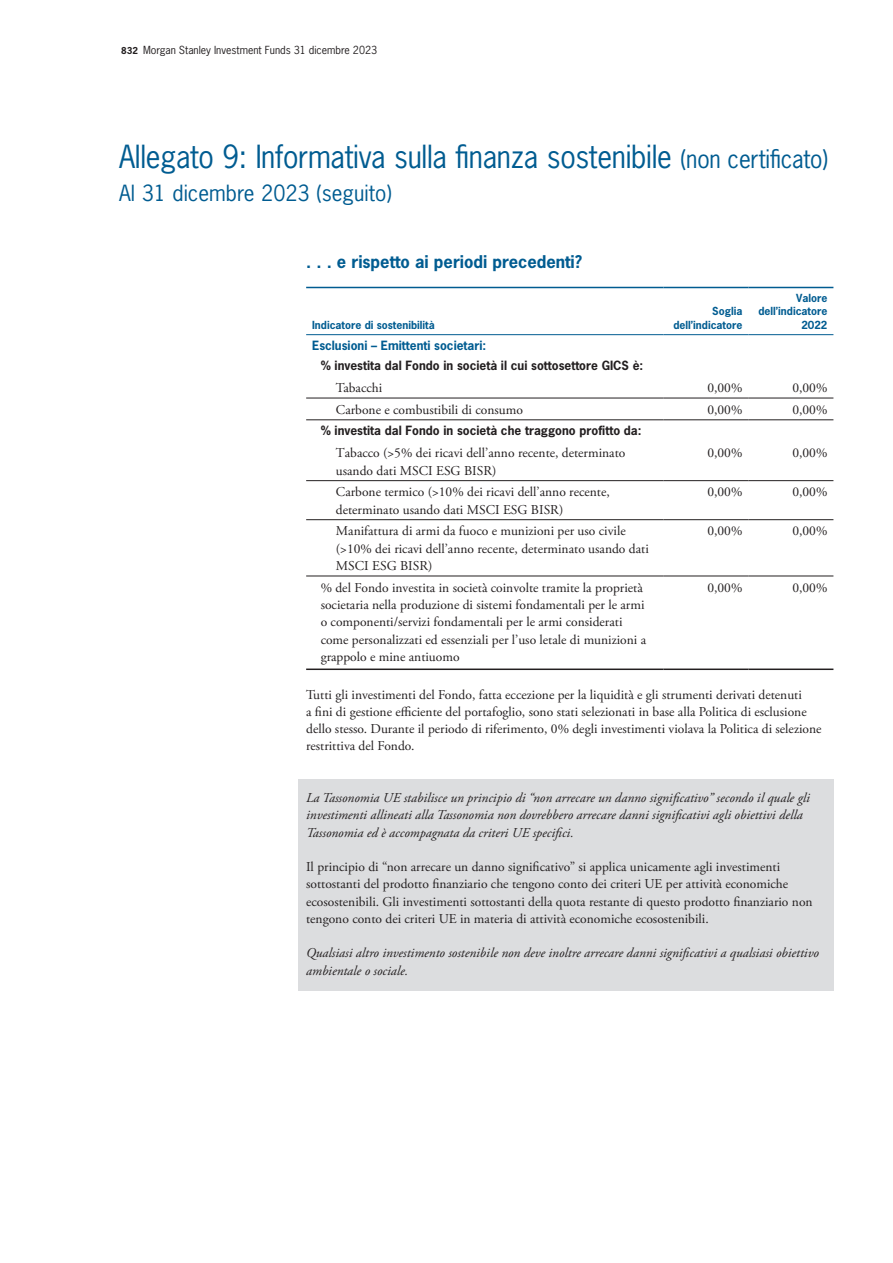
<style>
.page{position:relative;width:893px;height:1263px;background:#fff}
.page>*{position:absolute;margin:0;border:0;box-sizing:border-box;transform-origin:0 0}
.t1{font:30px "News Gothic Std";letter-spacing:-.01em;color:#005c91;scale:.96 1}
.t2{font:21px "News Gothic Std";color:#005c91}
.t3{font:700 16.5px "News Gothic Std";color:#005c91}
.t4{font:13.5px/17.2px "Adobe Garamond Pro";color:#231f20}
.t5{font:italic 13.5px/17.2px "Adobe Garamond Pro";color:#231f20}
.t6{font:700 12px "News Gothic Std";color:#231f20}
.t7{font:700 12px "News Gothic Std";color:#005c91}
.t8{font:700 10.5px/13.5px "News Gothic Std";color:#005c91;text-align:right}
.t9{font:10.5px "News Gothic Std";color:#231f20}
.s1{font-weight:700;font-size:9px}
.s2{font-size:24px}
</style>
<div class="page">
<div style="left:298px;top:779px;width:535px;height:74px;background:#dcdddf"></div>
<div style="left:298px;top:848px;width:535px;height:91px;background:#dcdddf"></div>
<div style="left:298px;top:935px;width:535px;height:56px;background:#dcdddf"></div>
<hr style="left:306px;top:398px;width:357px;height:1px;background:#231f20">
<hr style="left:663px;top:398px;width:85px;height:1px;background:#231f20">
<hr style="left:748px;top:398px;width:85px;height:1px;background:#231f20">
<hr style="left:306px;top:287px;width:357px;height:1px;background:#005c91">
<hr style="left:663px;top:287px;width:85px;height:1px;background:#005c91">
<hr style="left:748px;top:287px;width:85px;height:1px;background:#005c91">
<hr style="left:306px;top:668px;width:357px;height:2px;background:#231f20">
<hr style="left:306px;top:334px;width:357px;height:1px;background:#005c91">
<hr style="left:663px;top:334px;width:85px;height:1px;background:#005c91">
<hr style="left:748px;top:334px;width:85px;height:1px;background:#005c91">
<hr style="left:306px;top:576px;width:357px;height:1px;background:#231f20">
<hr style="left:306px;top:480px;width:357px;height:1px;background:#231f20">
<hr style="left:663px;top:480px;width:85px;height:1px;background:#231f20">
<hr style="left:748px;top:480px;width:85px;height:1px;background:#231f20">
<hr style="left:306px;top:519px;width:357px;height:1px;background:#231f20">
<hr style="left:663px;top:519px;width:85px;height:1px;background:#231f20">
<hr style="left:748px;top:519px;width:85px;height:1px;background:#231f20">
<hr style="left:306px;top:420px;width:357px;height:1px;background:#231f20">
<hr style="left:663px;top:420px;width:85px;height:1px;background:#231f20">
<hr style="left:748px;top:420px;width:85px;height:1px;background:#231f20">
<hr style="left:663px;top:668px;width:85px;height:2px;background:#231f20">
<hr style="left:748px;top:668px;width:85px;height:2px;background:#231f20">
<hr style="left:663px;top:576px;width:85px;height:1px;background:#231f20">
<hr style="left:748px;top:576px;width:85px;height:1px;background:#231f20">
<p class="t9" style="left:121px;top:43px;width:257px"><span class="s1">832</span> Morgan Stanley Investment Funds 31 dicembre 2023</p>
<h1 class="t1" style="left:119px;top:137px;width:740px">Allegato 9: Informativa sulla finanza sostenibile <span class="s2">(non certificato)</span></h1>
<h2 class="t2" style="left:119px;top:179px;width:274px">Al 31 dicembre 2023 (seguito)</h2>
<p class="t3" style="left:306px;top:251px;width:277px">. . . e rispetto ai periodi precedenti?</p>
<p class="t8" style="left:312px;top:318px;width:124px">Indicatore di sostenibilità</p>
<p class="t8" style="left:673px;top:304px;width:71px">Soglia dell’indicatore</p>
<p class="t8" style="left:758px;top:291px;width:71px">Valore dell’indicatore<br>2022</p>
<p class="t7" style="left:312px;top:338px;width:176px">Esclusioni – Emittenti societari:</p>
<p class="t6" style="left:321px;top:358px;width:324px">% investita dal Fondo in società il cui sottosettore GICS è:</p>
<p class="t4" style="left:336px;top:380px;width:48px">Tabacchi</p>
<p class="t4" style="left:707px;top:380px;width:37px">0,00%</p>
<p class="t4" style="left:792px;top:380px;width:37px">0,00%</p>
<p class="t4" style="left:336px;top:401px;width:189px">Carbone e combustibili di consumo</p>
<p class="t4" style="left:707px;top:401px;width:37px">0,00%</p>
<p class="t4" style="left:792px;top:401px;width:37px">0,00%</p>
<p class="t6" style="left:321px;top:423px;width:322px">% investita dal Fondo in società che traggono profitto da:</p>
<p class="t4" style="left:336px;top:445px;width:291px">Tabacco (&gt;5% dei ricavi dell’anno recente, determinato usando dati MSCI ESG BISR)</p>
<p class="t4" style="left:707px;top:445px;width:37px">0,00%</p>
<p class="t4" style="left:792px;top:445px;width:37px">0,00%</p>
<p class="t4" style="left:336px;top:484px;width:275px">Carbone termico (&gt;10% dei ricavi dell’anno recente, determinato usando dati MSCI ESG BISR)</p>
<p class="t4" style="left:707px;top:484px;width:37px">0,00%</p>
<p class="t4" style="left:792px;top:484px;width:37px">0,00%</p>
<p class="t4" style="left:336px;top:523px;width:314px">Manifattura di armi da fuoco e munizioni per uso civile (&gt;10% dei ricavi dell’anno recente, determinato usando dati<br>MSCI ESG BISR)</p>
<p class="t4" style="left:707px;top:523px;width:37px">0,00%</p>
<p class="t4" style="left:792px;top:523px;width:37px">0,00%</p>
<p class="t4" style="left:321px;top:579px;width:327px">% del Fondo investita in società coinvolte tramite la proprietà societaria nella produzione di sistemi fondamentali per le armi o componenti/servizi fondamentali per le armi considerati come personalizzati ed essenziali per l’uso letale di munizioni a grappolo e mine antiuomo</p>
<p class="t4" style="left:707px;top:579px;width:37px">0,00%</p>
<p class="t4" style="left:792px;top:579px;width:37px">0,00%</p>
<p class="t4" style="left:306px;top:686px;width:517px">Tutti gli investimenti del Fondo, fatta eccezione per la liquidità e gli strumenti derivati detenuti<br>a fini di gestione efficiente del portafoglio, sono stati selezionati in base alla Politica di esclusione dello stesso. Durante il periodo di riferimento, 0% degli investimenti violava la Politica di selezione restrittiva del Fondo.</p>
<p class="t5" style="left:306px;top:789px;width:505px">La Tassonomia UE stabilisce un principio di “non arrecare un danno significativo” secondo il quale gli investimenti allineati alla Tassonomia non dovrebbero arrecare danni significativi agli obiettivi della<br>Tassonomia ed è accompagnata da criteri UE specifici.</p>
<p class="t4" style="left:306px;top:859px;width:508px">Il principio di “non arrecare un danno significativo” si applica unicamente agli investimenti sottostanti del prodotto finanziario che tengono conto dei criteri UE per attività economiche ecosostenibili. Gli investimenti sottostanti della quota restante di questo prodotto finanziario non tengono conto dei criteri UE in materia di attività economiche ecosostenibili.</p>
<p class="t5" style="left:306px;top:945px;width:514px">Qualsiasi altro investimento sostenibile non deve inoltre arrecare danni significativi a qualsiasi obiettivo ambientale o sociale.</p>
</div>
